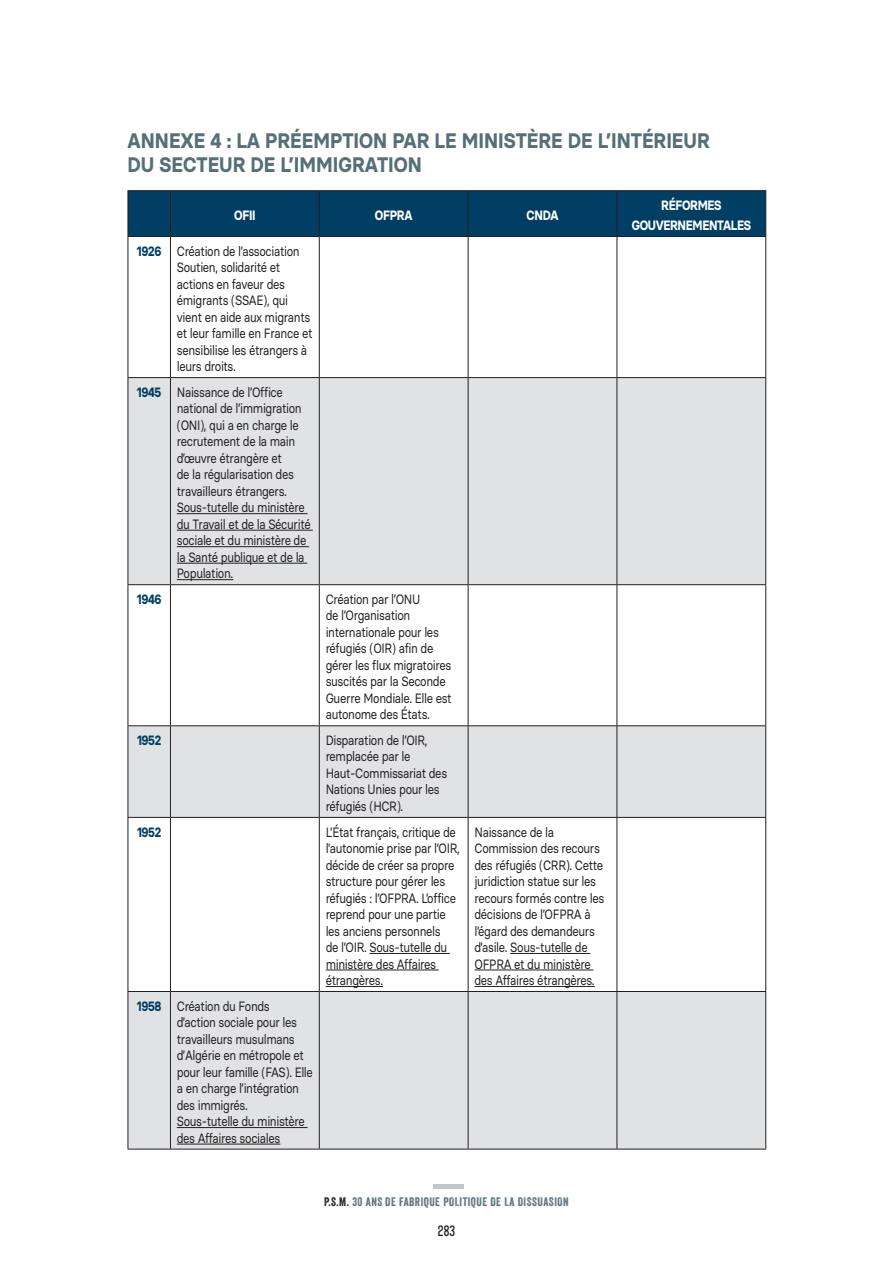
<style>
.page{position:relative;width:893px;height:1263px;background:#fff}
.page>*{position:absolute;margin:0;border:0;box-sizing:border-box;transform-origin:0 0}
.t1{font:700 21px/24px "Basier Square";color:#577078;scale:.9 1}
.t2{font:600 15px "Bison";color:#231f20}
.t3{font:13.5px/16.5px "Basier Square";letter-spacing:-.03em;color:#231f20;scale:.86 1}
.t4{font:700 13.5px/20.2px "Basier Square";letter-spacing:-.03em;color:#fff;text-align:center;scale:.86 1}
.t5{font:700 13.5px "Basier Square";letter-spacing:-.03em;color:#013e63;scale:.86 1}
.t6{font:12px "Veneer";letter-spacing:.04em;color:#577078}
.s1{font-weight:700;color:#013e63}
.s2{color:#231f20}
</style>
<div class="page">
<div style="left:433px;top:1184px;width:31px;height:5px;background:#bec7cb"></div>
<div style="left:129px;top:191px;width:636px;height:45px;background:#013e63"></div>
<svg style="left:129px;top:378px;width:636px;height:771px;fill:#e1e2e4"></svg>
<hr style="left:128px;top:190px;width:42px;height:1px;background:#231f20">
<hr style="left:128px;top:191px;width:1px;height:45px;background:#231f20">
<hr style="left:170px;top:190px;width:149px;height:1px;background:#231f20">
<hr style="left:170px;top:191px;width:1px;height:45px;background:#231f20">
<hr style="left:319px;top:190px;width:149px;height:1px;background:#231f20">
<hr style="left:319px;top:191px;width:1px;height:45px;background:#231f20">
<hr style="left:468px;top:190px;width:149px;height:1px;background:#231f20">
<hr style="left:468px;top:191px;width:1px;height:45px;background:#231f20">
<hr style="left:617px;top:190px;width:149px;height:1px;background:#231f20">
<hr style="left:617px;top:191px;width:1px;height:45px;background:#231f20">
<hr style="left:765px;top:191px;width:1px;height:45px;background:#231f20">
<hr style="left:128px;top:236px;width:42px;height:1px;background:#231f20">
<hr style="left:128px;top:237px;width:1px;height:140px;background:#231f20">
<hr style="left:170px;top:236px;width:149px;height:1px;background:#231f20">
<hr style="left:170px;top:237px;width:1px;height:140px;background:#231f20">
<hr style="left:319px;top:236px;width:149px;height:1px;background:#231f20">
<hr style="left:319px;top:237px;width:1px;height:140px;background:#231f20">
<hr style="left:468px;top:236px;width:149px;height:1px;background:#231f20">
<hr style="left:468px;top:237px;width:1px;height:140px;background:#231f20">
<hr style="left:617px;top:236px;width:149px;height:1px;background:#231f20">
<hr style="left:617px;top:237px;width:1px;height:140px;background:#231f20">
<hr style="left:765px;top:237px;width:1px;height:140px;background:#231f20">
<hr style="left:128px;top:377px;width:42px;height:1px;background:#231f20">
<hr style="left:128px;top:378px;width:1px;height:206px;background:#231f20">
<hr style="left:170px;top:377px;width:149px;height:1px;background:#231f20">
<hr style="left:170px;top:378px;width:1px;height:206px;background:#231f20">
<hr style="left:319px;top:377px;width:149px;height:1px;background:#231f20">
<hr style="left:319px;top:378px;width:1px;height:206px;background:#231f20">
<hr style="left:468px;top:377px;width:149px;height:1px;background:#231f20">
<hr style="left:468px;top:378px;width:1px;height:206px;background:#231f20">
<hr style="left:617px;top:377px;width:149px;height:1px;background:#231f20">
<hr style="left:617px;top:378px;width:1px;height:206px;background:#231f20">
<hr style="left:765px;top:378px;width:1px;height:206px;background:#231f20">
<hr style="left:128px;top:584px;width:42px;height:1px;background:#231f20">
<hr style="left:128px;top:585px;width:1px;height:140px;background:#231f20">
<hr style="left:170px;top:584px;width:149px;height:1px;background:#231f20">
<hr style="left:170px;top:585px;width:1px;height:140px;background:#231f20">
<hr style="left:319px;top:584px;width:149px;height:1px;background:#231f20">
<hr style="left:319px;top:585px;width:1px;height:140px;background:#231f20">
<hr style="left:468px;top:584px;width:149px;height:1px;background:#231f20">
<hr style="left:468px;top:585px;width:1px;height:140px;background:#231f20">
<hr style="left:617px;top:584px;width:149px;height:1px;background:#231f20">
<hr style="left:617px;top:585px;width:1px;height:140px;background:#231f20">
<hr style="left:765px;top:585px;width:1px;height:140px;background:#231f20">
<hr style="left:128px;top:725px;width:42px;height:1px;background:#231f20">
<hr style="left:128px;top:726px;width:1px;height:91px;background:#231f20">
<hr style="left:170px;top:725px;width:149px;height:1px;background:#231f20">
<hr style="left:170px;top:726px;width:1px;height:91px;background:#231f20">
<hr style="left:319px;top:725px;width:149px;height:1px;background:#231f20">
<hr style="left:319px;top:726px;width:1px;height:91px;background:#231f20">
<hr style="left:468px;top:725px;width:149px;height:1px;background:#231f20">
<hr style="left:468px;top:726px;width:1px;height:91px;background:#231f20">
<hr style="left:617px;top:725px;width:149px;height:1px;background:#231f20">
<hr style="left:617px;top:726px;width:1px;height:91px;background:#231f20">
<hr style="left:765px;top:726px;width:1px;height:91px;background:#231f20">
<hr style="left:128px;top:817px;width:42px;height:1px;background:#231f20">
<hr style="left:128px;top:818px;width:1px;height:173px;background:#231f20">
<hr style="left:170px;top:817px;width:149px;height:1px;background:#231f20">
<hr style="left:170px;top:818px;width:1px;height:173px;background:#231f20">
<hr style="left:319px;top:817px;width:149px;height:1px;background:#231f20">
<hr style="left:319px;top:818px;width:1px;height:173px;background:#231f20">
<hr style="left:468px;top:817px;width:149px;height:1px;background:#231f20">
<hr style="left:468px;top:818px;width:1px;height:173px;background:#231f20">
<hr style="left:617px;top:817px;width:149px;height:1px;background:#231f20">
<hr style="left:617px;top:818px;width:1px;height:173px;background:#231f20">
<hr style="left:765px;top:818px;width:1px;height:173px;background:#231f20">
<hr style="left:128px;top:991px;width:42px;height:1px;background:#231f20">
<hr style="left:128px;top:992px;width:1px;height:157px;background:#231f20">
<hr style="left:170px;top:991px;width:149px;height:1px;background:#231f20">
<hr style="left:170px;top:992px;width:1px;height:157px;background:#231f20">
<hr style="left:319px;top:991px;width:149px;height:1px;background:#231f20">
<hr style="left:319px;top:992px;width:1px;height:157px;background:#231f20">
<hr style="left:468px;top:991px;width:149px;height:1px;background:#231f20">
<hr style="left:468px;top:992px;width:1px;height:157px;background:#231f20">
<hr style="left:617px;top:991px;width:149px;height:1px;background:#231f20">
<hr style="left:617px;top:992px;width:1px;height:157px;background:#231f20">
<hr style="left:765px;top:992px;width:1px;height:157px;background:#231f20">
<hr style="left:128px;top:1149px;width:42px;height:1px;background:#231f20">
<hr style="left:170px;top:1149px;width:149px;height:1px;background:#231f20">
<hr style="left:319px;top:1149px;width:149px;height:1px;background:#231f20">
<hr style="left:468px;top:1149px;width:149px;height:1px;background:#231f20">
<hr style="left:617px;top:1149px;width:149px;height:1px;background:#231f20">
<hr style="left:177px;top:513px;width:131px;height:1px;background:#231f20">
<hr style="left:177px;top:530px;width:136px;height:1px;background:#231f20">
<hr style="left:177px;top:546px;width:132px;height:1px;background:#231f20">
<hr style="left:177px;top:563px;width:130px;height:1px;background:#231f20">
<hr style="left:177px;top:579px;width:56px;height:1px;background:#231f20">
<hr style="left:369px;top:953px;width:81px;height:1px;background:#231f20">
<hr style="left:326px;top:970px;width:113px;height:1px;background:#231f20">
<hr style="left:326px;top:986px;width:57px;height:1px;background:#231f20">
<hr style="left:510px;top:953px;width:80px;height:1px;background:#231f20">
<hr style="left:474px;top:970px;width:119px;height:1px;background:#231f20">
<hr style="left:474px;top:986px;width:121px;height:1px;background:#231f20">
<hr style="left:177px;top:1127px;width:131px;height:1px;background:#231f20">
<hr style="left:177px;top:1144px;width:103px;height:1px;background:#231f20">
<h1 class="t1" style="left:128px;top:128px;width:648px">ANNEXE 4 : LA PRÉEMPTION PAR LE MINISTÈRE DE L’INTÉRIEUR<br>DU SECTEUR DE L’IMMIGRATION</h1>
<p class="t4" style="left:234px;top:205px;width:26px">OFII</p>
<p class="t4" style="left:375px;top:205px;width:45px">OFPRA</p>
<p class="t4" style="left:527px;top:205px;width:39px">CNDA</p>
<p class="t4" style="left:632px;top:195px;width:140px">RÉFORMES<br>GOUVERNEMENTALES</p>
<p class="t3" style="left:177px;top:242px;width:159px;text-indent:-40px"><span class="s1">1926</span> Création de l’association<br>Soutien, solidarité et actions en faveur des émigrants (SSAE), qui vient en aide aux migrants et leur famille en France et sensibilise les étrangers à leurs droits.</p>
<p class="t3" style="left:177px;top:384px;width:157px;text-indent:-40px"><span class="s1">1945</span> Naissance de l’Office national de l’immigration (ONI), qui a en charge le recrutement de la main d’œuvre étrangère et<br>de la régularisation des travailleurs étrangers.<br>Sous-tutelle du ministère du Travail et de la Sécurité sociale et du ministère de la Santé publique et de la<br>Population.</p>
<p class="t5" style="left:137px;top:591px;width:30px">1946</p>
<p class="t3" style="left:326px;top:591px;width:148px">Création par l’ONU<br>de l’Organisation internationale pour les réfugiés (OIR) afin de gérer les flux migratoires suscités par la Seconde<br>Guerre Mondiale. Elle est autonome des États.</p>
<p class="t5" style="left:137px;top:732px;width:30px">1952</p>
<p class="t3" style="left:326px;top:732px;width:143px">Disparation de l’OIR, remplacée par le<br>Haut-Commissariat des<br>Nations Unies pour les réfugiés (HCR).</p>
<p class="t5" style="left:137px;top:823px;width:30px">1952</p>
<p class="t3" style="left:326px;top:823px;width:158px">L’État français, critique de l’autonomie prise par l’OIR, décide de créer sa propre structure pour gérer les réfugiés : l’OFPRA. L’office reprend pour une partie les anciens personnels<br>de l’OIR. Sous-tutelle du ministère des Affaires étrangères.</p>
<p class="t3" style="left:474px;top:823px;width:152px">Naissance de la<br>Commission des recours des réfugiés (CRR). Cette juridiction statue sur les recours formés contre les décisions de l’OFPRA à l’égard des demandeurs d’asile. Sous-tutelle de<br>OFPRA et du ministère des Affaires étrangères.</p>
<p class="t3" style="left:177px;top:997px;width:160px;text-indent:-40px"><span class="s1">1958</span> Création du Fonds<br>d’action sociale pour les travailleurs musulmans d’Algérie en métropole et pour leur famille (FAS). Elle a en charge l’intégration des immigrés.<br>Sous-tutelle du ministère des Affaires sociales</p>
<p class="t6" style="left:324px;top:1194px;width:246px"><span class="s2">P.S.M.</span> 30 ANS DE FABRIQUE POLITIQUE DE LA DISSUASION</p>
<p class="t2" style="left:438px;top:1221px;width:19px">283</p>
</div>
